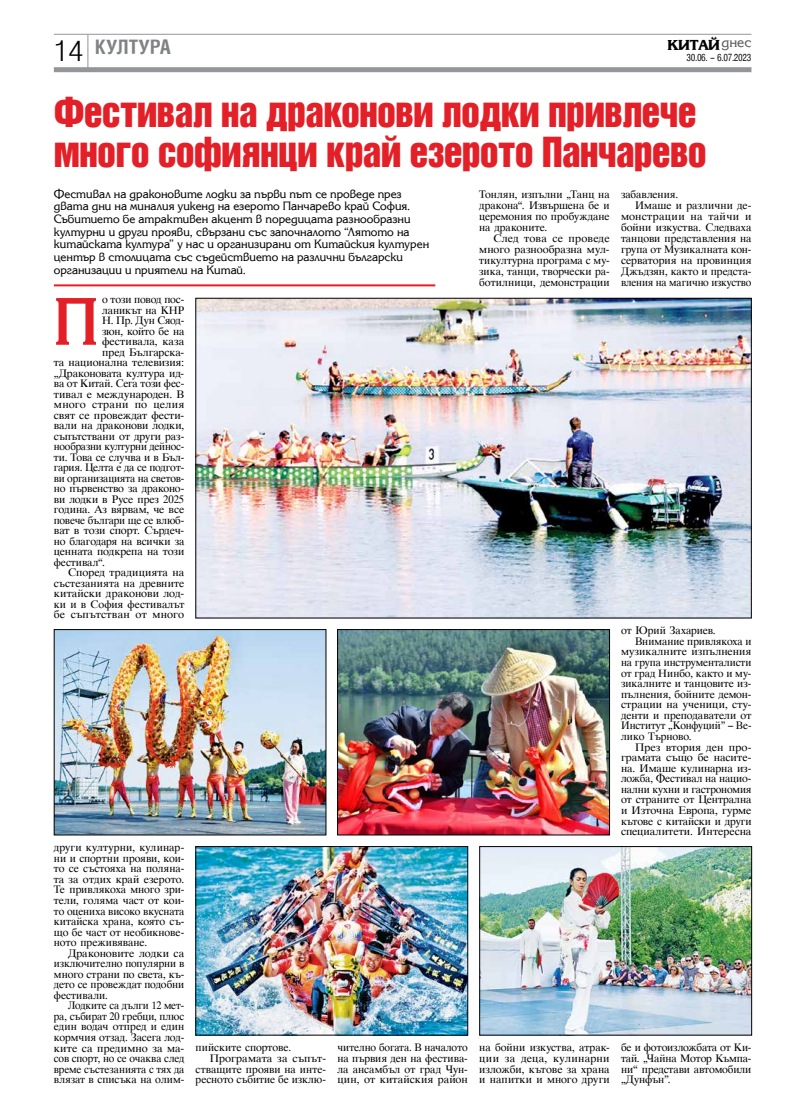
<style>
.page{position:relative;width:794px;height:1120px;background:#fff}
.page>*{position:absolute;margin:0;border:0;box-sizing:border-box;transform-origin:0 0}
.t1{font:700 70px "Karina CYR";color:#e31f27;scale:.9 1}
.t2{font:700 38px/40px "Iskar";letter-spacing:-.025em;color:#e31f27}
.t3{font:30px "Hebar Light CYR";color:#000}
.t4{font:700 20px "Hebar Condensed CYR";letter-spacing:.015em;color:#808285}
.t5{font:15px "Karina Black CYR";color:#000}
.t6{font:12.5px/12.7px "Karina CYR";letter-spacing:-.005em;color:#000}
.t7{font:10.5px/10.6px "Timok CYR";color:#000;text-align:justify}
.t8{font:10.5px/10.5px "Timok CYR";color:#000;text-align:justify;scale:1.04 1}
.t9{font:10.5px/10.5px "Timok CYR";color:#000;text-align:justify;scale:.96 1}
.t10{font:10.5px "Timok CYR";letter-spacing:.02em;color:#000}
.t11{font:10.5px "Timok CYR";letter-spacing:-.02em;color:#000}
.t12{font:10.5px "Timok CYR";letter-spacing:.035em;color:#000;scale:1.04 1}
.t13{font:10.5px "Timok CYR";letter-spacing:.03em;color:#000;scale:1.04 1}
.t14{font:10.5px "Timok CYR";letter-spacing:-.025em;color:#000}
.t15{font:10px "Hebar Condensed CYR";letter-spacing:-.04em;color:#000;scale:.93 1}
</style>
<div class="page">
<hr style="left:54px;top:34px;width:697px;height:1px;background:#939598">
<div style="left:54px;top:67px;width:697px;height:5px;background:#939598"></div>
<hr style="left:87px;top:35px;width:1px;height:35px;background:#939598">
<hr style="left:54px;top:284px;width:381px;height:2px;background:#e31f27">
<img style="left:198px;top:300px;width:551px;height:316px">
<img style="left:56px;top:631px;width:268px;height:202px">
<div style="left:54px;top:629px;width:272px;height:206px;border:1px solid #000"></div>
<img style="left:198px;top:848px;width:268px;height:185px">
<div style="left:196px;top:846px;width:272px;height:189px;border:1px solid #000"></div>
<img style="left:481px;top:848px;width:269px;height:185px">
<div style="left:479px;top:846px;width:273px;height:189px;border:1px solid #000"></div>
<img style="left:339px;top:631px;width:268px;height:202px">
<div style="left:337px;top:629px;width:272px;height:206px;border:1px solid #000"></div>
<h3 class="t3" style="left:54px;top:33px;width:31px">14</h3>
<h3 class="t5" style="left:667px;top:36px;width:85px">Китай<sup>днес</sup></h3>
<h3 class="t4" style="left:95px;top:35px;width:78px">култура</h3>
<p class="t15" style="left:686px;top:52px;width:71px">30.06. – 6.07.2023</p>
<h2 class="t2" style="left:54px;top:91px;width:654px">Фестивал на драконови лодки привлече много софиянци край езерото Панчарево</h2>
<p class="t6" style="left:54px;top:187px;width:377px">Фестивал на драконовите лодки за първи път се проведе през двата дни на миналия уикенд на езерото Панчарево край София.<br>Събитието бе атрактивен акцент в поредицата разнообразни културни и други прояви, свързани със започналото “Лятото на китайската култура” у нас и организирани от Китайския културен център в столицата със съдействието на различни български организации и приятели на Китай.</p>
<h1 class="t1" style="left:54px;top:282px;width:51px">П</h1>
<p class="t11" style="left:102px;top:293px;width:84px">о този повод пос-</p>
<p class="t7" style="left:102px;top:305px;width:84px">ланикът на КНР</p>
<p class="t14" style="left:102px;top:314px;width:84px">Н. Пр. Дун Сяод-</p>
<p class="t7" style="left:102px;top:326px;width:84px">зюн, който бе на</p>
<p class="t8" style="left:102px;top:336px;width:81px">фестивала, каза</p>
<p class="t7" style="left:102px;top:347px;width:84px">пред Българска-</p>
<p class="t7" style="left:54px;top:357px;width:132px">та национална телевизия:</p>
<p class="t7" style="left:54px;top:368px;width:132px">„Драконовата култура ид-</p>
<p class="t7" style="left:54px;top:378px;width:132px">ва от Китай. Сега този фес-</p>
<p class="t8" style="left:54px;top:389px;width:127px">тивал е международен. В</p>
<p class="t12" style="left:54px;top:398px;width:127px">много страни по целия</p>
<p class="t7" style="left:54px;top:410px;width:132px">свят се провеждат фести-</p>
<p class="t7" style="left:54px;top:420px;width:132px">вали на драконови лодки,</p>
<p class="t7" style="left:54px;top:431px;width:132px">съпътствани от други раз-</p>
<p class="t7" style="left:54px;top:441px;width:132px">нообразни културни дейнос-</p>
<p class="t7" style="left:54px;top:452px;width:132px">ти. Това се случва и в Бъл-</p>
<p class="t7" style="left:54px;top:462px;width:132px">гария. Целта е да се подгот-</p>
<p class="t7" style="left:54px;top:473px;width:132px">ви организацията на светов-</p>
<p class="t11" style="left:54px;top:482px;width:132px">но първенство за драконо-</p>
<p class="t7" style="left:54px;top:494px;width:132px">ви лодки в Русе през 2025</p>
<p class="t7" style="left:54px;top:504px;width:132px">година. Аз вярвам, че все</p>
<p class="t7" style="left:54px;top:515px;width:132px">повече българи ще се влюб-</p>
<p class="t7" style="left:54px;top:525px;width:132px">ват в този спорт. Сърдеч-</p>
<p class="t7" style="left:54px;top:536px;width:132px">но благодаря на всички за</p>
<p class="t7" style="left:54px;top:546px;width:132px">ценната подкрепа на този</p>
<p class="t7" style="left:54px;top:557px;width:53px">фестивал“.</p>
<p class="t10" style="left:68px;top:566px;width:118px">Според традицията на</p>
<p class="t7" style="left:54px;top:578px;width:132px">състезанията на древните</p>
<p class="t7" style="left:54px;top:588px;width:132px">китайски драконови лод-</p>
<p class="t7" style="left:54px;top:599px;width:132px">ки и в София фестивалът</p>
<p class="t13" style="left:54px;top:608px;width:127px">бе съпътстван от много</p>
<p class="t7" style="left:54px;top:842px;width:132px">други културни, кулинар&shy;ни и спортни прояви, кои&shy;то се състояха на поляна&shy;та за отдих край езерото.<br>Те привлякоха много зри&shy;тели, голяма част от кои&shy;то оцениха високо вкусната китайска храна, която съ&shy;що бе част от необикнове&shy;ното преживяване.</p>
<p class="t8" style="left:54px;top:948px;width:127px;text-indent:14px">Драконовите лодки са изключително популярни в много страни по света, къ&shy;дето се провеждат подобни фестивали.</p>
<p class="t9" style="left:54px;top:1000px;width:137px;text-indent:14px">Лодките са дълги 12 мет&shy;ра, събират 20 гребци, плюс един водач отпред и един кормчия отзад. Засега лод&shy;ките са предимно за ма&shy;сов спорт, но се очаква след време състезанията с тях да влязат в списъка на олим-</p>
<p class="t7" style="left:196px;top:1042px;width:97px">пийските спортове.</p>
<p class="t8" style="left:210px;top:1053px;width:113px">Програмата за съпът-</p>
<p class="t7" style="left:196px;top:1063px;width:132px">стващите прояви на инте-</p>
<p class="t7" style="left:196px;top:1074px;width:132px">ресното събитие бе изклю-</p>
<p class="t7" style="left:337px;top:1042px;width:132px">чително богата. В началото на първия ден на фестива&shy;ла ансамбъл от град Чун&shy;цин, от китайския район</p>
<p class="t7" style="left:479px;top:189px;width:132px;line-height:11px">Тонлян, изпълни „Танц на дракона“. Извършена бе и церемония по пробуждане на драконите.</p>
<p class="t8" style="left:479px;top:233px;width:127px;line-height:11px;text-indent:14px">След това се проведе много разнообразна мул&shy;тикултурна програма с му&shy;зика, танци, творчески ра&shy;ботилници, демонстрации</p>
<p class="t7" style="left:621px;top:189px;width:59px">забавления.</p>
<p class="t7" style="left:635px;top:200px;width:118px">Имаше и различни де-</p>
<p class="t12" style="left:621px;top:210px;width:127px">монстрации на тайчи и</p>
<p class="t7" style="left:621px;top:222px;width:132px">бойни изкуства. Следваха</p>
<p class="t7" style="left:621px;top:233px;width:132px">танцови представления на</p>
<p class="t7" style="left:621px;top:244px;width:132px">група от Музикалната кон-</p>
<p class="t7" style="left:621px;top:255px;width:132px">серватория на провинция</p>
<p class="t7" style="left:621px;top:266px;width:132px">Джъдзян, както и предста-</p>
<p class="t9" style="left:621px;top:277px;width:137px">вления на магично изкуство</p>
<p class="t7" style="left:621px;top:625px;width:96px">от Юрий Захариев.</p>
<p class="t7" style="left:635px;top:636px;width:118px">Внимание привлякоха и</p>
<p class="t10" style="left:621px;top:645px;width:132px">музикалните изпълнения</p>
<p class="t7" style="left:621px;top:657px;width:132px">на група инструменталисти</p>
<p class="t7" style="left:621px;top:668px;width:132px">от град Нинбо, както и му-</p>
<p class="t7" style="left:621px;top:678px;width:132px">зикалните и танцовите из-</p>
<p class="t7" style="left:621px;top:689px;width:132px">пълнения, бойните демон-</p>
<p class="t10" style="left:621px;top:698px;width:132px">страции на ученици, сту-</p>
<p class="t7" style="left:621px;top:710px;width:132px">денти и преподаватели от</p>
<p class="t7" style="left:621px;top:720px;width:132px">Институт „Конфуций” – Ве-</p>
<p class="t7" style="left:621px;top:731px;width:72px">лико Търново.</p>
<p class="t8" style="left:635px;top:742px;width:113px">През втория ден про-</p>
<p class="t8" style="left:621px;top:752px;width:127px">грамата също бе насите-</p>
<p class="t7" style="left:621px;top:763px;width:132px">на. Имаше кулинарна из-</p>
<p class="t7" style="left:621px;top:773px;width:132px">ложба, Фестивал на нацио-</p>
<p class="t7" style="left:621px;top:784px;width:132px">нални кухни и гастрономия</p>
<p class="t7" style="left:621px;top:794px;width:132px">от страните от Централна</p>
<p class="t8" style="left:621px;top:805px;width:127px">и Източна Европа, гурме</p>
<p class="t7" style="left:621px;top:815px;width:132px">кътове с китайски и други</p>
<p class="t8" style="left:621px;top:826px;width:127px">специалитети. Интересна</p>
<p class="t7" style="left:479px;top:1042px;width:132px">на бойни изкуства, атрак&shy;ции за деца, кулинарни изложби, кътове за храна и напитки и много други</p>
<p class="t7" style="left:621px;top:1042px;width:132px">бе и фотоизложбата от Ки&shy;тай. „Чайна Мотор Къмпа&shy;ни“ представи автомобили „Дунфън”.</p>
</div>
